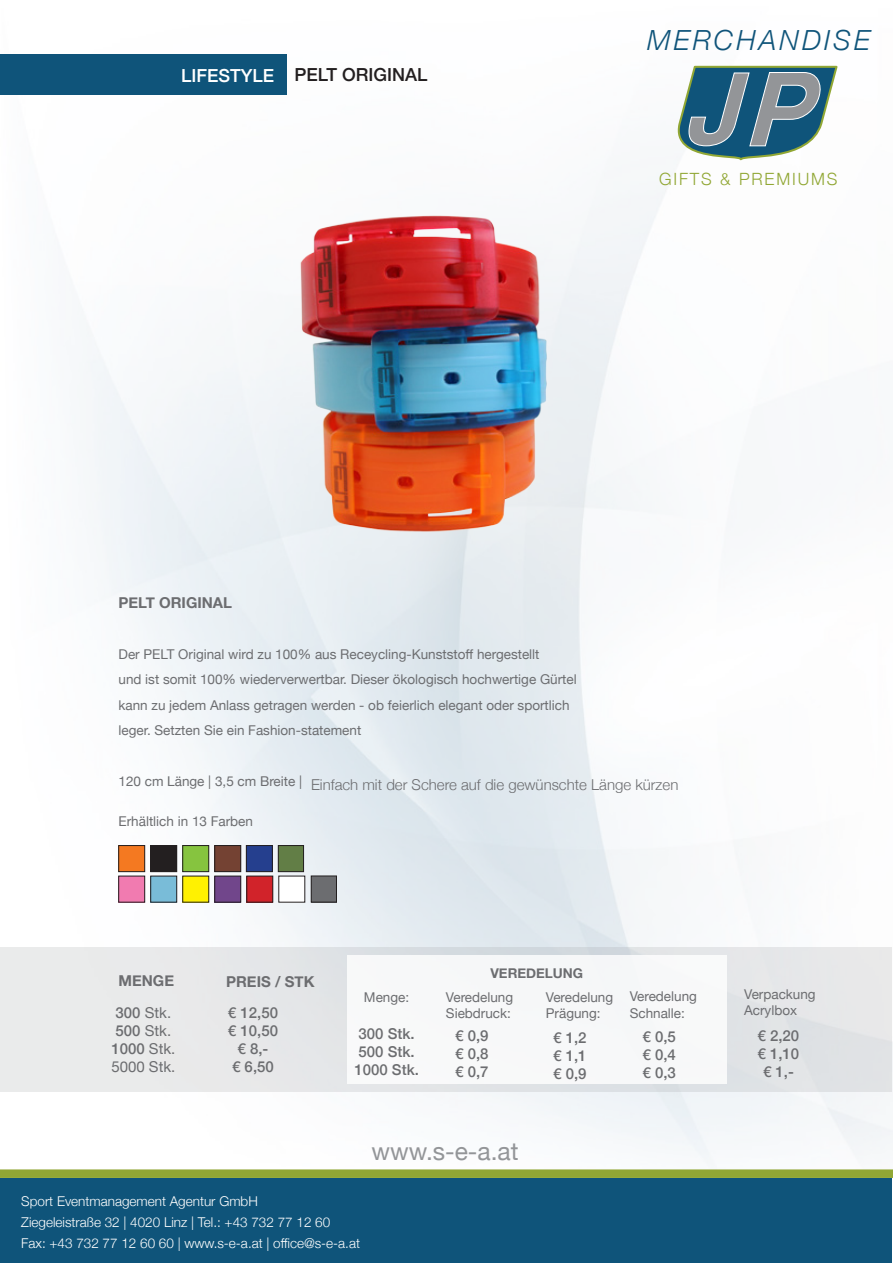
<style>
.page{position:relative;width:893px;height:1263px;background:#fff}
.page>*{position:absolute;margin:0;border:0;box-sizing:border-box;transform-origin:0 0}
.t1{font:italic 300 27.75px "Helvetica Neue";letter-spacing:.11em;color:#0f547a}
.t2{font:24.6px "Helvetica Neue";color:#939598}
.t3{font:500 18px "Helvetica Neue";color:#231f20}
.t4{font:300 16.95px "Helvetica Neue";letter-spacing:.11em;color:#91a734}
.t5{font:500 15px/18px "Helvetica Neue";color:#6c6d70;text-align:justify}
.t6{font:300 15px "Helvetica Neue";color:#6c6d70}
.t7{font:15px/18px "Helvetica Neue";color:#6c6d70}
.t8{font:700 15px "Helvetica Neue";color:#6c6d70}
.t9{font:13.5px/16.5px "Helvetica Neue";color:#6c6d70}
.t10{font:300 13.5px/21px "Helvetica Neue";color:#fff}
.t11{font:700 13.5px "Helvetica Neue";color:#6c6d70}
.s1{color:#fff}
.s2{font-weight:500}
</style>
<div class="page">
<img style="left:0;top:54px;width:893px;height:1132px">
<div style="left:1px;top:1178px;width:891px;height:85px;background:#0f547a"></div>
<div style="left:0;top:54px;width:286px;height:40px;background:#0f547a"></div>
<div style="left:1px;top:947px;width:891px;height:145px;background:#e7e8e9"></div>
<svg style="left:671px;top:65px;width:168px;height:102px"></svg>
<div style="left:0;top:1169px;width:893px;height:9px;background:#91a734"></div>
<img style="left:253px;top:151px;width:357px;height:424px">
<div style="left:278px;top:845px;width:26px;height:27px;background:#627e46"></div>
<div style="left:278px;top:845px;width:26px;height:27px;border:1px solid #231f20"></div>
<div style="left:246px;top:845px;width:26px;height:27px;background:#253f8e"></div>
<div style="left:246px;top:845px;width:27px;height:27px;border:1px solid #231f20"></div>
<div style="left:215px;top:845px;width:26px;height:27px;background:#744233"></div>
<div style="left:215px;top:845px;width:26px;height:27px;border:1px solid #231f20"></div>
<div style="left:183px;top:845px;width:26px;height:27px;background:#86c43f"></div>
<div style="left:183px;top:845px;width:26px;height:27px;border:1px solid #231f20"></div>
<div style="left:151px;top:845px;width:26px;height:27px;background:#231f20"></div>
<div style="left:119px;top:845px;width:26px;height:27px;background:#f47921"></div>
<div style="left:119px;top:845px;width:26px;height:27px;border:1px solid #231f20"></div>
<div style="left:279px;top:876px;width:26px;height:26px;background:#fff"></div>
<div style="left:247px;top:876px;width:26px;height:26px;background:#d1232a"></div>
<div style="left:215px;top:876px;width:26px;height:26px;background:#71468b"></div>
<div style="left:215px;top:876px;width:26px;height:26px;border:1px solid #231f20"></div>
<div style="left:183px;top:876px;width:26px;height:26px;background:#fff101"></div>
<div style="left:151px;top:876px;width:26px;height:26px;background:#79bcd8"></div>
<div style="left:119px;top:876px;width:26px;height:26px;background:#f17bb0"></div>
<div style="left:311px;top:876px;width:25px;height:26px;background:#6c6d70"></div>
<div style="left:311px;top:876px;width:26px;height:26px;border:1px solid #231f20"></div>
<div style="left:347px;top:955px;width:379px;height:128px;background:#f7f8f9"></div>
<h3 class="t3" style="left:181px;top:61px;width:246px"><span class="s1">LIFESTYLE</span> PELT ORIGINAL</h3>
<p class="t8" style="left:119px;top:591px;width:115px">PELT ORIGINAL</p>
<h1 class="t1" style="left:647px;top:18px;width:224px">MERCHANDISE</h1>
<p class="t4" style="left:659px;top:165px;width:177px">gifts &amp; Premiums</p>
<p class="t9" style="left:119px;top:642px;width:460px;line-height:25.5px">Der PELT Original wird zu 100% aus Receycling-Kunststoff hergestellt<br>und ist somit 100% wiederverwertbar. Dieser ökologisch hochwertige Gürtel kann zu jedem Anlass getragen werden - ob feierlich elegant oder sportlich leger. Setzten Sie ein Fashion-statement</p>
<p class="t9" style="left:119px;top:774px;width:185px">120 cm Länge | 3,5 cm Breite |</p>
<p class="t6" style="left:311px;top:772px;width:369px">Einfach mit der Schere auf die gewünschte Länge kürzen</p>
<p class="t9" style="left:119px;top:814px;width:136px">Erhältlich in 13 Farben</p>
<p class="t8" style="left:119px;top:969px;width:57px">MENGE</p>
<p class="t8" style="left:226px;top:969px;width:90px">PREIS / STK</p>
<p class="t7" style="left:111px;top:1005px;width:65px"><span class="s2">300</span> Stk.<br><span class="s2">500</span> Stk.<br><span class="s2">1000</span> Stk.<br>5000 Stk.</p>
<p class="t5" style="left:228px;top:1003px;width:52px;text-align:center">€ 12,50 € 10,50 € 8,-<br>€ 6,50</p>
<p class="t9" style="left:364px;top:990px;width:47px">Menge:</p>
<p class="t5" style="left:354px;top:1023px;width:66px;text-align:left">300 STK.<br>500 STK.<br>1000 STK.</p>
<p class="t11" style="left:490px;top:962px;width:94px">VEREDELUNG</p>
<p class="t9" style="left:446px;top:989px;width:69px">Veredelung<br>Siebdruck:</p>
<p class="t9" style="left:546px;top:989px;width:69px">Veredelung<br>Prägung:</p>
<p class="t5" style="left:553px;top:1028px;width:35px">€ 1,2 € 1,1 € 0,9</p>
<p class="t5" style="left:455px;top:1025px;width:35px">€ 0,9 € 0,8 € 0,7</p>
<p class="t9" style="left:630px;top:989px;width:69px">Veredelung<br>Schnalle:</p>
<p class="t5" style="left:643px;top:1026px;width:35px">€ 0,5 € 0,4 € 0,3</p>
<h2 class="t2" style="left:371px;top:1133px;width:149px">www.s-e-a.at</h2>
<p class="t10" style="left:21px;top:1190px;width:340px">Sport Eventmanagement Agentur GmbH<br>Ziegeleistraße 32 | 4020 Linz | Tel.: +43 732 77 12 60<br>Fax: +43 732 77 12 60 60 | www.s-e-a.at | office@s-e-a.at</p>
<p class="t9" style="left:744px;top:986px;width:73px">Verpackung<br>Acrylbox</p>
<p class="t5" style="left:757px;top:1025px;width:43px;text-align:center">€ 2,20 € 1,10 € 1,-</p>
</div>
